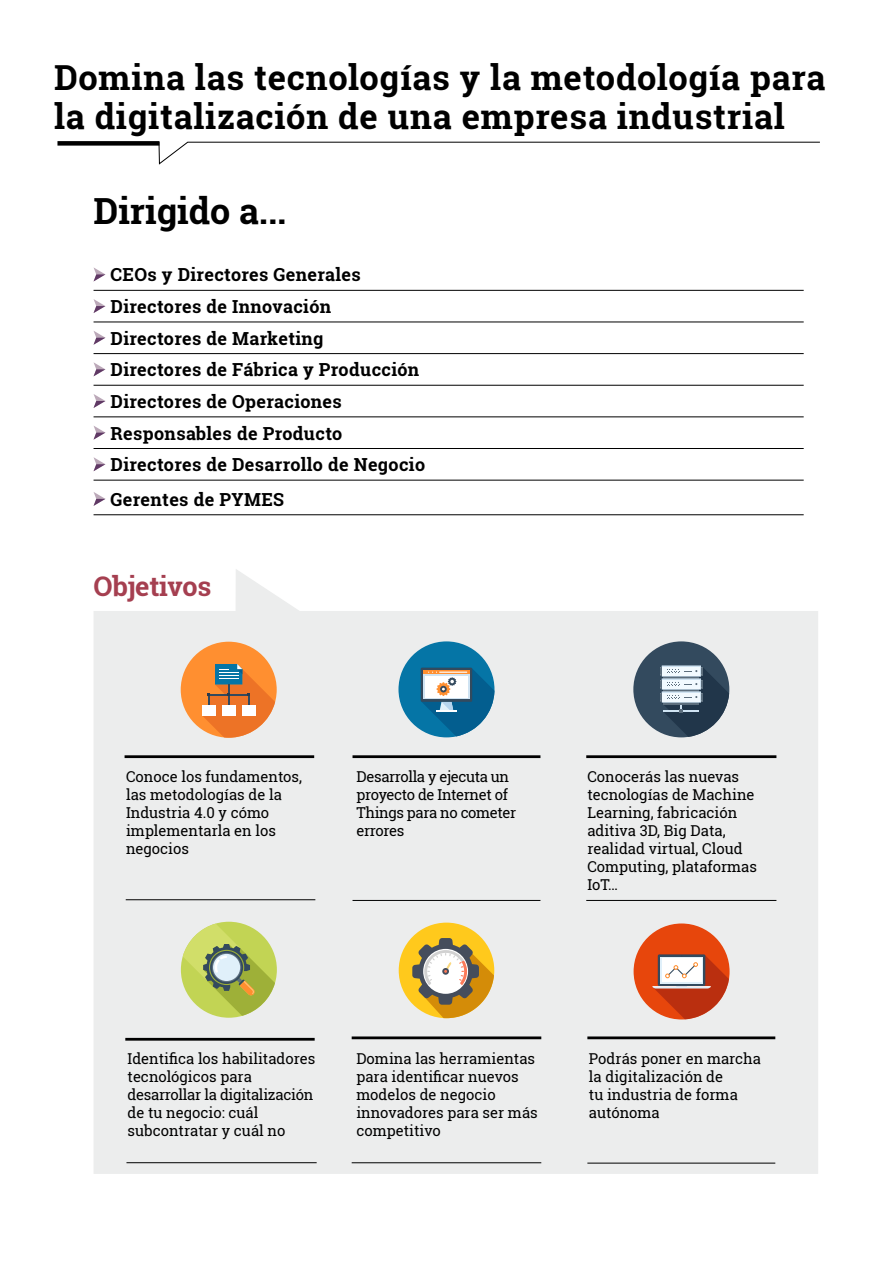
<style>
.page{position:relative;width:893px;height:1263px;background:#fff}
.page>*{position:absolute;margin:0;border:0;box-sizing:border-box;transform-origin:0 0}
.t1{font:700 36px "Roboto Slab";color:#000}
.t2{font:700 34.5px/39px "Roboto Slab";letter-spacing:.02em;color:#000}
.t3{font:700 27px "Roboto Slab";letter-spacing:-.01em;color:#a53f50}
.t4{font:700 18px/31.7px "Roboto Slab";letter-spacing:.02em;color:#000}
.t5{font:15px/18px "Roboto Slab";color:#000}
.t6{font:15px/18px "Roboto Slab";letter-spacing:-.025em;color:#000}
</style>
<div class="page">
<svg style="left:94px;top:569px;width:724px;height:605px;background:#edeeed"></svg>
<hr style="left:126px;top:899px;width:189px;height:1px;background:#000">
<hr style="left:125px;top:755px;width:189px;height:3px;background:#000">
<hr style="left:94px;top:290px;width:710px;height:1px;background:#000">
<hr style="left:94px;top:322px;width:710px;height:1px;background:#000">
<hr style="left:94px;top:353px;width:710px;height:1px;background:#000">
<hr style="left:94px;top:385px;width:710px;height:1px;background:#000">
<hr style="left:94px;top:416px;width:710px;height:1px;background:#000">
<hr style="left:94px;top:448px;width:710px;height:1px;background:#000">
<hr style="left:94px;top:480px;width:710px;height:1px;background:#000">
<hr style="left:94px;top:514px;width:710px;height:1px;background:#000">
<svg style="left:94px;top:268px;width:11px;height:13px"></svg>
<svg style="left:94px;top:299px;width:11px;height:14px"></svg>
<svg style="left:94px;top:331px;width:11px;height:14px"></svg>
<svg style="left:94px;top:362px;width:11px;height:14px"></svg>
<svg style="left:94px;top:394px;width:11px;height:14px"></svg>
<svg style="left:94px;top:426px;width:11px;height:14px"></svg>
<svg style="left:94px;top:457px;width:11px;height:14px"></svg>
<svg style="left:94px;top:492px;width:11px;height:14px"></svg>
<hr style="left:586px;top:900px;width:190px;height:1px;background:#000">
<hr style="left:586px;top:755px;width:190px;height:3px;background:#000">
<hr style="left:587px;top:1163px;width:188px;height:1px;background:#000">
<hr style="left:587px;top:1036px;width:188px;height:3px;background:#000">
<hr style="left:352px;top:1162px;width:189px;height:1px;background:#000">
<hr style="left:352px;top:1036px;width:189px;height:3px;background:#000">
<hr style="left:126px;top:1162px;width:191px;height:1px;background:#000">
<hr style="left:125px;top:1038px;width:190px;height:3px;background:#000">
<hr style="left:352px;top:900px;width:188px;height:1px;background:#000">
<hr style="left:352px;top:755px;width:188px;height:3px;background:#000">
<div style="left:181px;top:642px;width:96px;height:96px;background:#ff8f30;border-radius:50%"></div>
<svg style="left:202px;top:664px;width:73px;height:74px"></svg>
<div style="left:398px;top:641px;width:96px;height:96px;background:#0575a6;border-radius:50%"></div>
<svg style="left:421px;top:668px;width:73px;height:68px"></svg>
<svg style="left:183px;top:923px;width:92px;height:93px;background:#bbc877"></svg>
<div style="left:633px;top:641px;width:96px;height:96px;background:#334a5e;border-radius:50%"></div>
<svg style="left:660px;top:665px;width:69px;height:72px"></svg>
<div style="left:634px;top:923px;width:96px;height:96px;background:#e7460c;border-radius:50%"></div>
<svg style="left:652px;top:954px;width:77px;height:65px"></svg>
<div style="left:399px;top:923px;width:95px;height:95px;background:#ffc91c;border-radius:50%"></div>
<svg style="left:412px;top:938px;width:82px;height:80px"></svg>
<div style="left:57px;top:141px;width:102px;height:5px;background:#000"></div>
<svg style="left:158px;top:141px;width:662px;height:24px"></svg>
<h2 class="t2" style="left:54px;top:58px;width:773px">Domina las tecnologías y la metodología para la digitalización de una empresa industrial</h2>
<h1 class="t1" style="left:94px;top:186px;width:194px">Dirigido a...</h1>
<p class="t4" style="left:111px;top:259px;width:316px">CEOs y Directores Generales<br>Directores de Innovación<br>Directores de Marketing<br>Directores de Fábrica y Producción<br>Directores de Operaciones<br>Responsables de Producto<br>Directores de Desarrollo de Negocio</p>
<p class="t4" style="left:111px;top:483px;width:175px">Gerentes de PYMES</p>
<h3 class="t3" style="left:94px;top:568px;width:119px">Objetivos</h3>
<p class="t5" style="left:126px;top:767px;width:178px">Conoce los fundamentos, las metodologías de la<br>Industria 4.0 y cómo implementarla en los negocios</p>
<p class="t6" style="left:357px;top:767px;width:161px">Desarrolla y ejecuta un proyecto de Internet of<br>Things para no cometer errores</p>
<p class="t5" style="left:587px;top:767px;width:171px">Conocerás las nuevas tecnologías de Machine<br>Learning, fabricación aditiva 3D, Big Data, realidad virtual, Cloud<br>Computing, plataformas<br>IoT…</p>
<p class="t5" style="left:128px;top:1049px;width:189px">Identifica los habilitadores tecnológicos para desarrollar la digitalización de tu negocio: cuál subcontratar y cuál no</p>
<p class="t5" style="left:356px;top:1049px;width:183px">Domina las herramientas para identificar nuevos modelos de negocio innovadores para ser más competitivo</p>
<p class="t5" style="left:589px;top:1049px;width:174px">Podrás poner en marcha la digitalización de<br>tu industria de forma autónoma</p>
</div>
